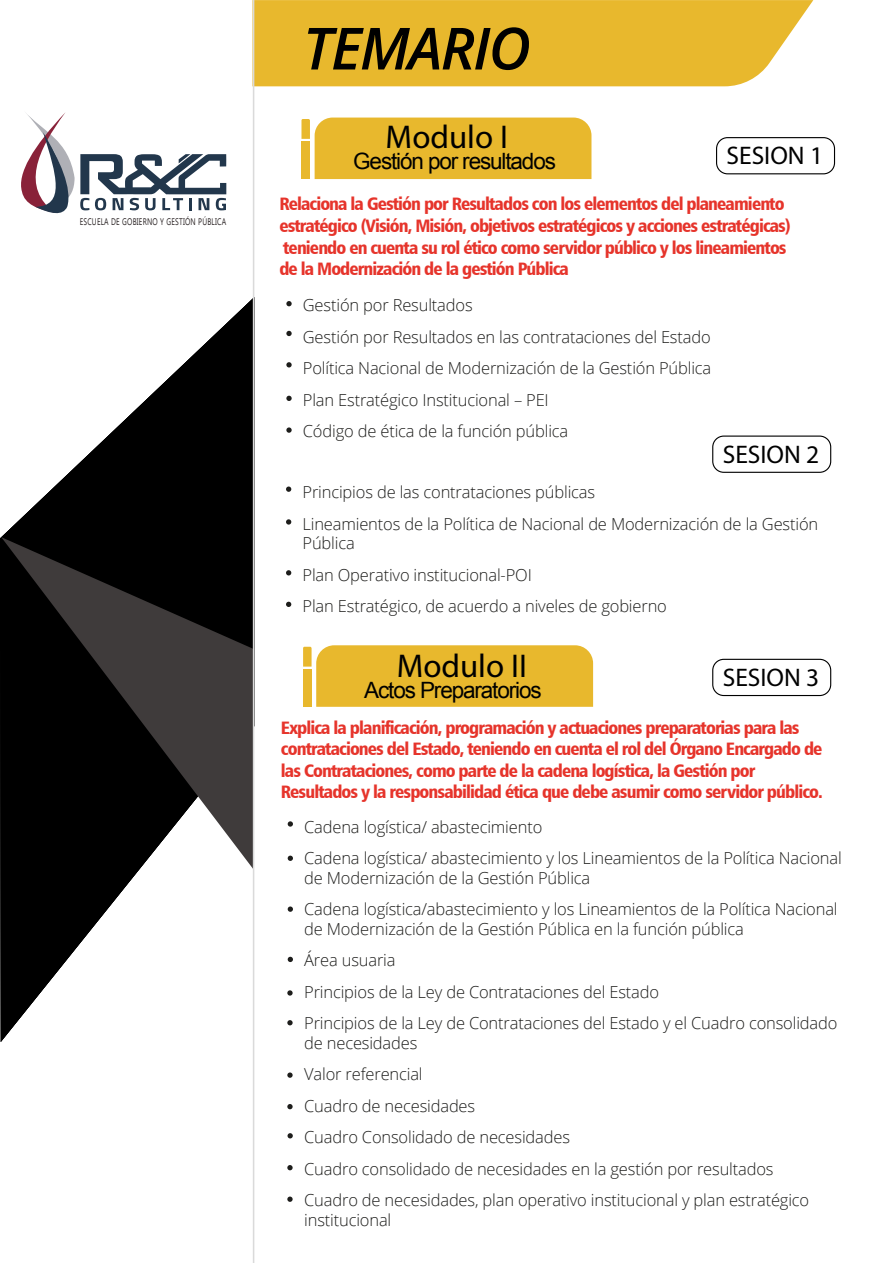
<style>
.page{position:relative;width:893px;height:1263px;background:#fff}
.page>*{position:absolute;margin:0;border:0;box-sizing:border-box;transform-origin:0 0}
.t1{font:italic 600 58.2px "Open Sans";letter-spacing:-.03em;color:#000}
.t2{font:33px "Myriad Pro";color:#000}
.t3{font:25.5px "Myriad Pro";color:#000}
.t4{font:22.5px "Arial";letter-spacing:-.05em;color:#000}
.t5{font:18px/21.6px "Humanist 777 BT Black Condensed B";letter-spacing:-.05em;color:#e6342b}
.t6{font:300 16.5px/31.5px "Open Sans";letter-spacing:-.01em;color:#1d1d1b}
.t7{font:9.6px "Ebrima";letter-spacing:.03em;color:#2b2425;scale:.74 1}
</style>
<div class="page">
<svg style="left:252px;top:0;width:561px;height:86px;background:#e9bc39"></svg>
<svg style="left:21px;top:112px;width:205px;height:102px"></svg>
<svg style="left:0;top:298px;width:253px;height:744px"></svg>
<svg style="left:1px;top:537px;width:252px;height:332px;background:#211f1f"></svg>
<hr style="left:253px;top:0;width:1px;height:1263px;background:#dadada">
<svg style="left:286px;top:301px;width:6px;height:5px"></svg>
<svg style="left:286px;top:331px;width:6px;height:5px"></svg>
<svg style="left:286px;top:362px;width:6px;height:5px"></svg>
<svg style="left:286px;top:396px;width:6px;height:5px"></svg>
<svg style="left:286px;top:427px;width:6px;height:6px"></svg>
<svg style="left:286px;top:486px;width:5px;height:6px"></svg>
<svg style="left:286px;top:519px;width:5px;height:6px"></svg>
<svg style="left:286px;top:570px;width:5px;height:5px"></svg>
<svg style="left:286px;top:602px;width:5px;height:5px"></svg>
<div style="left:716px;top:137px;width:119px;height:37px;border:1px solid #000;border-radius:11px"></div>
<div style="left:712px;top:435px;width:119px;height:38px;border:1px solid #000;border-radius:11px"></div>
<div style="left:712px;top:659px;width:119px;height:37px;border:1px solid #000;border-radius:11px"></div>
<svg style="left:288px;top:821px;width:5px;height:6px"></svg>
<svg style="left:288px;top:856px;width:5px;height:5px"></svg>
<svg style="left:288px;top:906px;width:5px;height:6px"></svg>
<svg style="left:288px;top:957px;width:5px;height:5px"></svg>
<svg style="left:287px;top:990px;width:6px;height:6px"></svg>
<svg style="left:287px;top:1020px;width:6px;height:5px"></svg>
<svg style="left:287px;top:1072px;width:6px;height:6px"></svg>
<svg style="left:287px;top:1104px;width:6px;height:5px"></svg>
<svg style="left:287px;top:1133px;width:6px;height:5px"></svg>
<svg style="left:287px;top:1165px;width:6px;height:5px"></svg>
<svg style="left:287px;top:1196px;width:6px;height:6px"></svg>
<div style="left:301px;top:118px;width:290px;height:61px;background:#e8b82d"></div>
<div style="left:303px;top:645px;width:290px;height:62px;background:#e8b82d"></div>
<p class="t7" style="left:80px;top:215px;width:200px">ESCUELA DE GOBIERNO Y GESTIÓN PÚBLICA</p>
<h1 class="t1" style="left:303px;top:8px;width:229px">TEMARIO</h1>
<h2 class="t2" style="left:386px;top:117px;width:124px">Modulo I</h2>
<h3 class="t4" style="left:353px;top:146px;width:204px">Gestión por resultados</h3>
<h3 class="t3" style="left:727px;top:140px;width:98px">SESION 1</h3>
<p class="t5" style="left:279px;top:193px;width:513px">Relaciona la Gestión por Resultados con los elementos del planeamiento estratégico (Visión, Misión, objetivos estratégicos y acciones estratégicas) teniendo en cuenta su rol ético como servidor público y los lineamientos de la Modernización de la gestión Pública</p>
<p class="t6" style="left:303px;top:289px;width:410px">Gestión por Resultados<br>Gestión por Resultados en las contrataciones del Estado Política Nacional de Modernización de la Gestión Pública Plan Estratégico Institucional – PEI<br>Código de ética de la función pública</p>
<h3 class="t3" style="left:723px;top:438px;width:98px">SESION 2</h3>
<p class="t6" style="left:303px;top:476px;width:517px">Principios de las contrataciones públicas<br>Lineamientos de la Política de Nacional de Modernización de la Gestión</p>
<p class="t6" style="left:303px;top:527px;width:366px">Pública<br>Plan Operativo institucional-POI<br>Plan Estratégico, de acuerdo a niveles de gobierno</p>
<h2 class="t2" style="left:397px;top:646px;width:132px">Modulo II</h2>
<h3 class="t4" style="left:364px;top:675px;width:179px">Actos Preparatorios</h3>
<h3 class="t3" style="left:723px;top:662px;width:98px">SESION 3</h3>
<p class="t5" style="left:281px;top:716px;width:543px">Explica la planificación, programación y actuaciones preparatorias para las contrataciones del Estado, teniendo en cuenta el rol del Órgano Encargado de las Contrataciones, como parte de la cadena logística, la Gestión por Resultados y la responsabilidad ética que debe asumir como servidor público.</p>
<p class="t6" style="left:304px;top:811px;width:539px">Cadena logística/ abastecimiento<br>Cadena logística/ abastecimiento y los Lineamientos de la Política Nacional</p>
<p class="t6" style="left:304px;top:862px;width:535px">de Modernización de la Gestión Pública<br>Cadena logística/abastecimiento y los Lineamientos de la Política Nacional</p>
<p class="t6" style="left:304px;top:913px;width:535px">de Modernización de la Gestión Pública en la función pública<br>Área usuaria<br>Principios de la Ley de Contrataciones del Estado<br>Principios de la Ley de Contrataciones del Estado y el Cuadro consolidado</p>
<p class="t6" style="left:304px;top:1027px;width:507px">de necesidades<br>Valor referencial<br>Cuadro de necesidades<br>Cuadro Consolidado de necesidades<br>Cuadro consolidado de necesidades en la gestión por resultados Cuadro de necesidades, plan operativo institucional y plan estratégico</p>
<p class="t6" style="left:304px;top:1204px;width:89px">institucional</p>
</div>
